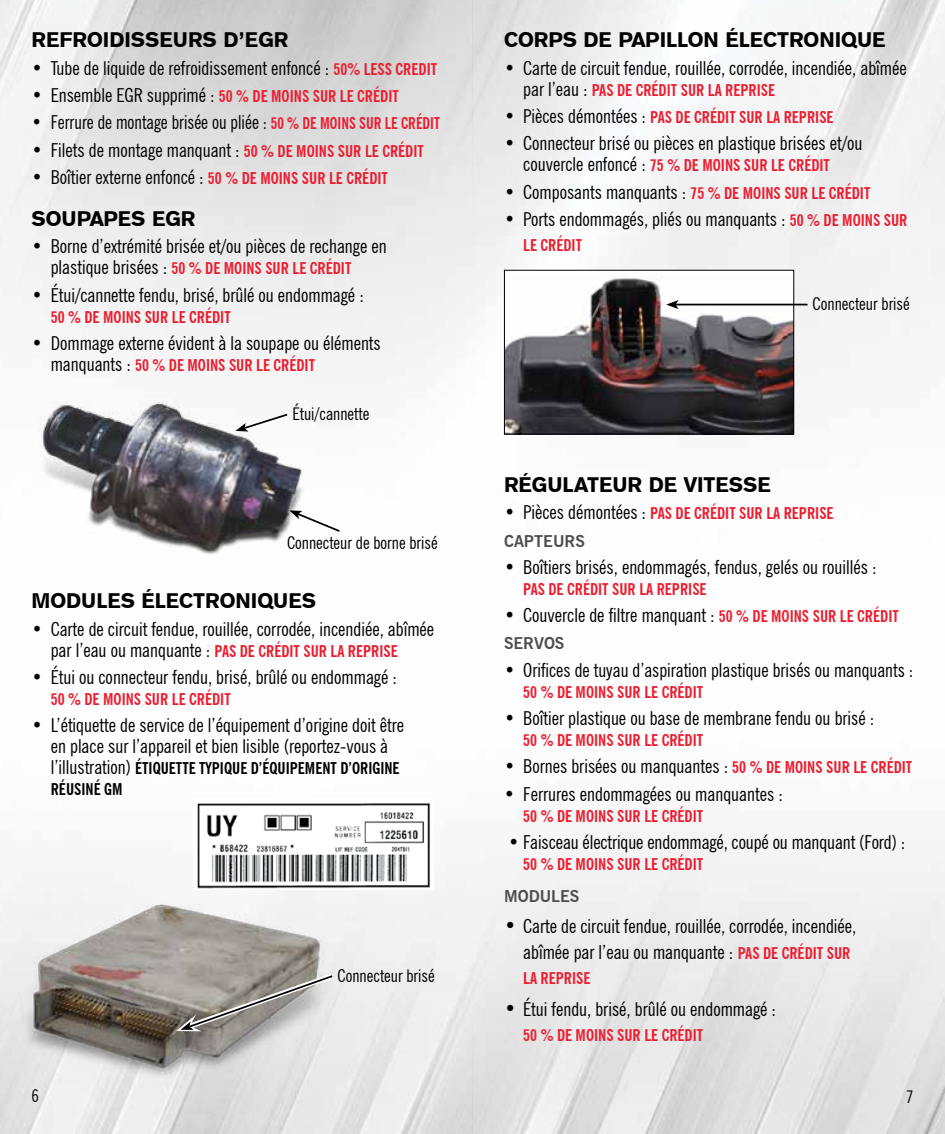
<style>
.page{position:relative;width:945px;height:1134px;background:#fff}
.page>*{position:absolute;margin:0;border:0;box-sizing:border-box;transform-origin:0 0}
.t1{font:21px "Gothic 725 BT Black A";color:#000}
.t2{font:condensed 19.25px/25.4px "News Gothic BT";color:#000}
.t3{font:condensed 19.25px "News Gothic BT";color:#000;scale:.94 1}
.t4{font:condensed 17.5px "News Gothic BT";color:#000}
.t5{font:700 condensed 16.1px/27.3px "News Gothic BT";color:#ed1c2e}
.t6{font:700 condensed 16.1px/21px "News Gothic BT";color:#000}
.t7{font:700 16.1px "News Gothic BT";color:#4d4d4f}
.s1{font-weight:700;font-size:16.1px;color:#ed1c2e}
.s2{font-family:"Gothic 725 BT Black A";font-weight:400;font-stretch:normal;font-size:19.25px;color:#000}
.s3{font-weight:400;font-size:19.25px;color:#000}
.s4{font-weight:400;font-size:19.25px}
.s5{font-stretch:normal;color:#4d4d4f}
.s6{font-size:21px}
</style>
<div class="page">
<img style="left:0;top:0;width:945px;height:1134px">
<img style="left:22px;top:894px;width:309px;height:192px">
<svg style="left:176px;top:970px;width:161px;height:63px;background:#a8a6a0"></svg>
<img style="left:193px;top:798px;width:240px;height:92px">
<div style="left:504px;top:270px;width:290px;height:164px;background:#fff"></div>
<img style="left:506px;top:277px;width:286px;height:156px">
<div style="left:504px;top:270px;width:290px;height:165px;border:1px solid #000"></div>
<hr style="left:676px;top:304px;width:132px;height:1px;background:#000">
<svg style="left:666px;top:300px;width:12px;height:9px"></svg>
<img style="left:0;top:372px;width:338px;height:224px">
<svg style="left:289px;top:510px;width:53px;height:23px"></svg>
<svg style="left:235px;top:412px;width:54px;height:20px"></svg>
<p class="t1" style="left:32px;top:27px;width:258px">REFROIDISSEURS D’EGR</p>
<p class="t2" style="left:32px;top:55px;width:407px">• Tube de liquide de refroidissement enfoncé : <span class="s1">50% LESS CREDIT</span></p>
<p class="t5" style="left:32px;top:82px;width:369px"><span class="s2">•</span> <span class="s3">Ensemble EGR supprimé :</span> 50 % DE MOINS SUR LE CRÉDIT</p>
<p class="t3" style="left:32px;top:111px;width:436px">• Ferrure de montage brisée ou pliée : <span class="s1">50 % DE MOINS SUR LE CRÉDIT</span></p>
<p class="t2" style="left:32px;top:137px;width:394px">• Filets de montage manquant : <span class="s1">50 % DE MOINS SUR LE CRÉDIT</span></p>
<p class="t2" style="left:32px;top:164px;width:358px">• Boîtier externe enfoncé : <span class="s1">50 % DE MOINS SUR LE CRÉDIT</span></p>
<p class="t1" style="left:32px;top:206px;width:165px">SOUPAPES EGR</p>
<p class="t2" style="left:32px;top:234px;width:357px">• Borne d’extrémité brisée et/ou pièces de rechange en</p>
<p class="t5" style="left:51px;top:255px;width:302px"><span class="s3">plastique brisées :</span> 50 % DE MOINS SUR LE CRÉDIT</p>
<p class="t2" style="left:32px;top:282px;width:334px">• Étui/cannette fendu, brisé, brûlé ou endommagé :</p>
<p class="t5" style="left:51px;top:303px;width:182px">50 % DE MOINS SUR LE CRÉDIT</p>
<p class="t2" style="left:32px;top:330px;width:351px">• Dommage externe évident à la soupape ou éléments</p>
<p class="t5" style="left:51px;top:351px;width:266px"><span class="s3">manquants :</span> 50 % DE MOINS SUR LE CRÉDIT</p>
<p class="t4" style="left:293px;top:403px;width:78px">Étui/cannette</p>
<p class="t4" style="left:287px;top:532px;width:152px">Connecteur de borne brisé</p>
<p class="t1" style="left:32px;top:588px;width:286px">MODULES ÉLECTRONIQUES</p>
<p class="t2" style="left:32px;top:616px;width:404px">• Carte de circuit fendue, rouillée, corrodée, incendiée, abîmée</p>
<p class="t5" style="left:51px;top:637px;width:349px"><span class="s3">par l’eau ou manquante :</span> PAS DE CRÉDIT SUR LA REPRISE</p>
<p class="t2" style="left:31px;top:664px;width:367px">• Étui ou connecteur fendu, brisé, brûlé ou endommagé :</p>
<p class="t5" style="left:51px;top:685px;width:182px">50 % DE MOINS SUR LE CRÉDIT</p>
<p class="t2" style="left:32px;top:715px;width:374px;line-height:21px;text-align:center">• L’étiquette de service de l’équipement d’origine doit être en place sur l’appareil et bien lisible (reportez-vous à</p>
<p class="t6" style="left:51px;top:758px;width:350px"><span class="s4">l’illustration)</span> ÉTIQUETTE TYPIQUE D’ÉQUIPEMENT D’ORIGINE<br>RÉUSINÉ GM</p>
<p class="t4" style="left:338px;top:965px;width:99px">Connecteur brisé</p>
<p class="t1" style="left:504px;top:27px;width:383px">CORPS DE PAPILLON ÉLECTRONIQUE</p>
<p class="t2" style="left:504px;top:55px;width:404px">• Carte de circuit fendue, rouillée, corrodée, incendiée, abîmée</p>
<p class="t5" style="left:523px;top:76px;width:253px"><span class="s3">par l’eau :</span> PAS DE CRÉDIT SUR LA REPRISE</p>
<p class="t5" style="left:504px;top:103px;width:331px"><span class="s3">• Pièces démontées :</span> PAS DE CRÉDIT SUR LA REPRISE</p>
<p class="t2" style="left:504px;top:131px;width:360px">• Connecteur brisé ou pièces en plastique brisées et/ou</p>
<p class="t5" style="left:523px;top:152px;width:308px"><span class="s3">couvercle enfoncé :</span> 75 % DE MOINS SUR LE CRÉDIT</p>
<p class="t2" style="left:504px;top:179px;width:368px">• Composants manquants : <span class="s1">75 % DE MOINS SUR LE CRÉDIT</span></p>
<p class="t2" style="left:504px;top:206px;width:405px">• Ports endommagés, pliés ou manquants : <span class="s1">50 % DE MOINS SUR</span></p>
<p class="t5" style="left:523px;top:232px;width:60px">LE CRÉDIT</p>
<p class="t4" style="left:813px;top:293px;width:99px">Connecteur brisé</p>
<p class="t1" style="left:504px;top:472px;width:268px">RÉGULATEUR DE VITESSE</p>
<p class="t5" style="left:504px;top:500px;width:331px"><span class="s3">• Pièces démontées :</span> PAS DE CRÉDIT SUR LA REPRISE<br><span class="s5">CAPTEURS</span></p>
<p class="t2" style="left:504px;top:554px;width:374px">• Boîtiers brisés, endommagés, fendus, gelés ou rouillés :</p>
<p class="t5" style="left:523px;top:575px;width:185px">PAS DE CRÉDIT SUR LA REPRISE</p>
<p class="t2" style="left:504px;top:602px;width:396px">• Couvercle de filtre manquant : <span class="s1">50 % DE MOINS SUR LE CRÉDIT</span></p>
<p class="t7" style="left:504px;top:634px;width:62px">SERVOS</p>
<p class="t2" style="left:504px;top:657px;width:411px">• Orifices de tuyau d’aspiration plastique brisés ou manquants :</p>
<p class="t5" style="left:523px;top:678px;width:182px">50 % DE MOINS SUR LE CRÉDIT</p>
<p class="t2" style="left:504px;top:705px;width:372px">• Boîtier plastique ou base de membrane fendu ou brisé :</p>
<p class="t5" style="left:523px;top:726px;width:182px">50 % DE MOINS SUR LE CRÉDIT</p>
<p class="t2" style="left:504px;top:754px;width:410px">• Bornes brisées ou manquantes : <span class="s1">50 % DE MOINS SUR LE CRÉDIT</span></p>
<p class="t2" style="left:504px;top:781px;width:280px">• Ferrures endommagées ou manquantes :</p>
<p class="t5" style="left:523px;top:802px;width:182px">50 % DE MOINS SUR LE CRÉDIT</p>
<p class="t2" style="left:508px;top:829px;width:399px">• Faisceau électrique endommagé, coupé ou manquant (Ford) :</p>
<p class="t5" style="left:523px;top:850px;width:182px">50 % DE MOINS SUR LE CRÉDIT</p>
<p class="t7" style="left:504px;top:886px;width:77px">MODULES</p>
<p class="t2" style="left:523px;top:914px;width:335px;text-indent:-19px"><span class="s6">•</span> Carte de circuit fendue, rouillée, corrodée, incendiée, abîmée par l’eau ou manquante : <span class="s1">PAS DE CRÉDIT SUR</span></p>
<p class="t5" style="left:523px;top:965px;width:69px">LA REPRISE</p>
<p class="t2" style="left:504px;top:996px;width:274px"><span class="s6">•</span> Étui fendu, brisé, brûlé ou endommagé :</p>
<p class="t5" style="left:523px;top:1022px;width:182px">50 % DE MOINS SUR LE CRÉDIT</p>
<p class="t4" style="left:32px;top:1086px;width:9px">6</p>
<p class="t4" style="left:906px;top:1086px;width:9px">7</p>
</div>
